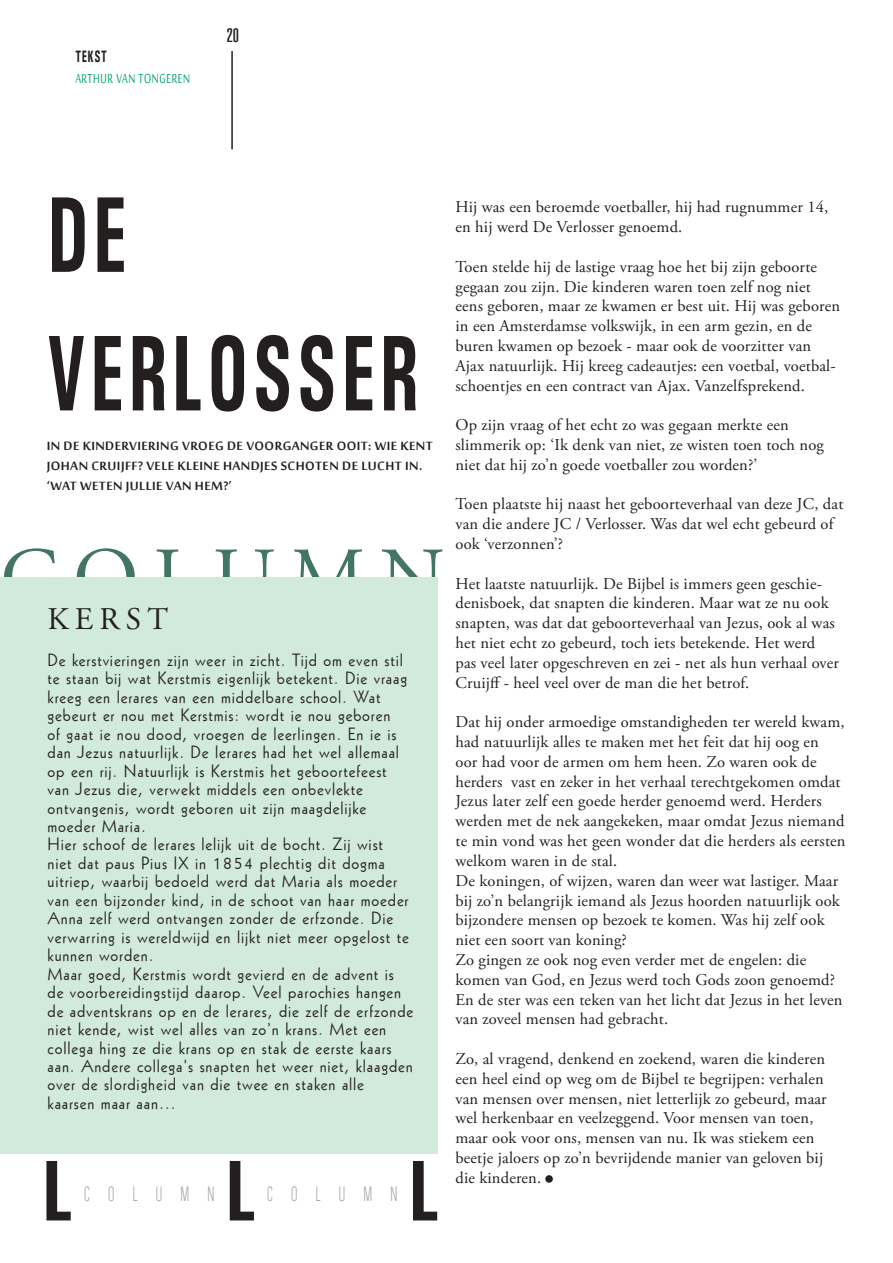
<style>
.page{position:relative;width:893px;height:1263px;background:#fff}
.page>*{position:absolute;margin:0;border:0;box-sizing:border-box;transform-origin:0 0}
.t1{font:700 108px/138.6px "Univers Condensed";letter-spacing:.05em;color:#241f1f;scale:.7 1}
.t2{font:700 86.4px "Univers Condensed";color:#241f1f;scale:.88 1}
.t3{font:82.5px "Adobe Garamond Pro";letter-spacing:.185em;color:#427662}
.t4{font:31.5px "Adobe Garamond Pro";letter-spacing:.195em;color:#241f1f}
.t5{font:300 condensed 21px "Univers";letter-spacing:1.2em;color:#aaaaac;scale:.7 1}
.t6{font:21px "Medula One";color:#241f1f}
.t7{font:18px "Sakkal Majalla";letter-spacing:.05em;color:#00a364;scale:.7 1}
.t8{font:17.25px/18.5px "Geometric 231 BT Roman C";letter-spacing:.05em;color:#241f1f}
.t9{font:16.5px/19.8px "Adobe Garamond Pro";letter-spacing:.01em;color:#241f1f}
.t10{font:700 16.5px/19.8px "Sakkal Majalla";letter-spacing:.025em;color:#241f1f}
.t11{font:700 16.5px "Univers Condensed";letter-spacing:.05em;color:#241f1f;scale:.7 1}
</style>
<div class="page">
<hr style="left:231px;top:51px;width:2px;height:98px;background:#241f1f">
<div style="left:545px;top:1175px;width:8px;height:8px;background:#241f1f;border-radius:50%"></div>
<div style="left:0;top:577px;width:438px;height:577px;background:#d1eadb"></div>
<p class="t11" style="left:75px;top:47px;width:46px">TEKST</p>
<p class="t7" style="left:75px;top:69px;width:165px">ARTHUR VAN TONGEREN</p>
<p class="t6" style="left:227px;top:24px;width:14px">20</p>
<h1 class="t1" style="left:47px;top:165px;width:533px">DE<br>VERLOSSER</h1>
<p class="t10" style="left:47px;top:437px;width:387px">IN DE KINDERVIERING VROEG DE VOORGANGER OOIT: WIE KENT<br>JOHAN CRUIJFF? VELE KLEINE HANDJES SCHOTEN DE LUCHT IN. ‘WAT WETEN JULLIE VAN HEM?’</p>
<h3 class="t3" style="left:0;top:528px;width:446px">COLUMN</h3>
<h3 class="t4" style="left:48px;top:600px;width:122px">KERST</h3>
<p class="t8" style="left:48px;top:650px;width:367px">De kerstvieringen zijn weer in zicht. Tijd om even stil te staan bij wat Kerstmis eigenlijk betekent. Die vraag kreeg een lerares van een middelbare school. Wat gebeurt er nou met Kerstmis: wordt ie nou geboren<br>of gaat ie nou dood, vroegen de leerlingen. En ie is dan Jezus natuurlijk. De lerares had het wel allemaal op een rij. Natuurlijk is Kerstmis het geboortefeest<br>van Jezus die, verwekt middels een onbevlekte ontvangenis, wordt geboren uit zijn maagdelijke moeder Maria.<br>Hier schoof de lerares lelijk uit de bocht. Zij wist<br>niet dat paus Pius IX in 1854 plechtig dit dogma uitriep, waarbij bedoeld werd dat Maria als moeder van een bijzonder kind, in de schoot van haar moeder Anna zelf werd ontvangen zonder de erfzonde. Die verwarring is wereldwijd en lijkt niet meer opgelost te kunnen worden.<br>Maar goed, Kerstmis wordt gevierd en de advent is de voorbereidingstijd daarop. Veel parochies hangen de adventskrans op en de lerares, die zelf de erfzonde niet kende, wist wel alles van zo’n krans. Met een collega hing ze die krans op en stak de eerste kaars aan. Andere collega’s snapten het weer niet, klaagden over de slordigheid van die twee en staken alle kaarsen maar aan…</p>
<h2 class="t2" style="left:41px;top:1138px;width:38px">L</h2>
<h2 class="t2" style="left:224px;top:1138px;width:38px">L</h2>
<h2 class="t2" style="left:408px;top:1138px;width:38px">L</h2>
<p class="t5" style="left:84px;top:1182px;width:189px">COLUMN</p>
<p class="t5" style="left:267px;top:1182px;width:189px">COLUMN</p>
<p class="t9" style="left:455px;top:198px;width:374px">Hij was een beroemde voetballer, hij had rugnummer 14, en hij werd De Verlosser genoemd.</p>
<p class="t9" style="left:455px;top:257px;width:386px">Toen stelde hij de lastige vraag hoe het bij zijn geboorte gegaan zou zijn. Die kinderen waren toen zelf nog niet eens geboren, maar ze kwamen er best uit. Hij was geboren in een Amsterdamse volkswijk, in een arm gezin, en de buren kwamen op bezoek - maar ook de voorzitter van Ajax natuurlijk. Hij kreeg cadeautjes: een voetbal, voetbal&shy;schoentjes en een contract van Ajax. Vanzelfsprekend.</p>
<p class="t9" style="left:455px;top:416px;width:370px">Op zijn vraag of het echt zo was gegaan merkte een slimmerik op: ‘Ik denk van niet, ze wisten toen toch nog niet dat hij zo’n goede voetballer zou worden?’</p>
<p class="t9" style="left:455px;top:495px;width:389px">Toen plaatste hij naast het geboorteverhaal van deze JC, dat van die andere JC / Verlosser. Was dat wel echt gebeurd of ook ‘verzonnen’?</p>
<p class="t9" style="left:455px;top:574px;width:385px">Het laatste natuurlijk. De Bijbel is immers geen geschie&shy;denisboek, dat snapten die kinderen. Maar wat ze nu ook snapten, was dat dat geboorteverhaal van Jezus, ook al was het niet echt zo gebeurd, toch iets betekende. Het werd pas veel later opgeschreven en zei - net als hun verhaal over Cruijff - heel veel over de man die het betrof.</p>
<p class="t9" style="left:455px;top:713px;width:392px">Dat hij onder armoedige omstandigheden ter wereld kwam, had natuurlijk alles te maken met het feit dat hij oog en<br>oor had voor de armen om hem heen. Zo waren ook de herders vast en zeker in het verhaal terechtgekomen omdat Jezus later zelf een goede herder genoemd werd. Herders werden met de nek aangekeken, maar omdat Jezus niemand te min vond was het geen wonder dat die herders als eersten welkom waren in de stal.<br>De koningen, of wijzen, waren dan weer wat lastiger. Maar bij zo’n belangrijk iemand als Jezus hoorden natuurlijk ook bijzondere mensen op bezoek te komen. Was hij zelf ook niet een soort van koning?<br>Zo gingen ze ook nog even verder met de engelen: die komen van God, en Jezus werd toch Gods zoon genoemd?<br>En de ster was een teken van het licht dat Jezus in het leven van zoveel mensen had gebracht.</p>
<p class="t9" style="left:455px;top:1049px;width:373px">Zo, al vragend, denkend en zoekend, waren die kinderen een heel eind op weg om de Bijbel te begrijpen: verhalen van mensen over mensen, niet letterlijk zo gebeurd, maar wel herkenbaar en veelzeggend. Voor mensen van toen, maar ook voor ons, mensen van nu. Ik was stiekem een beetje jaloers op zo’n bevrijdende manier van geloven bij die kinderen.</p>
</div>
